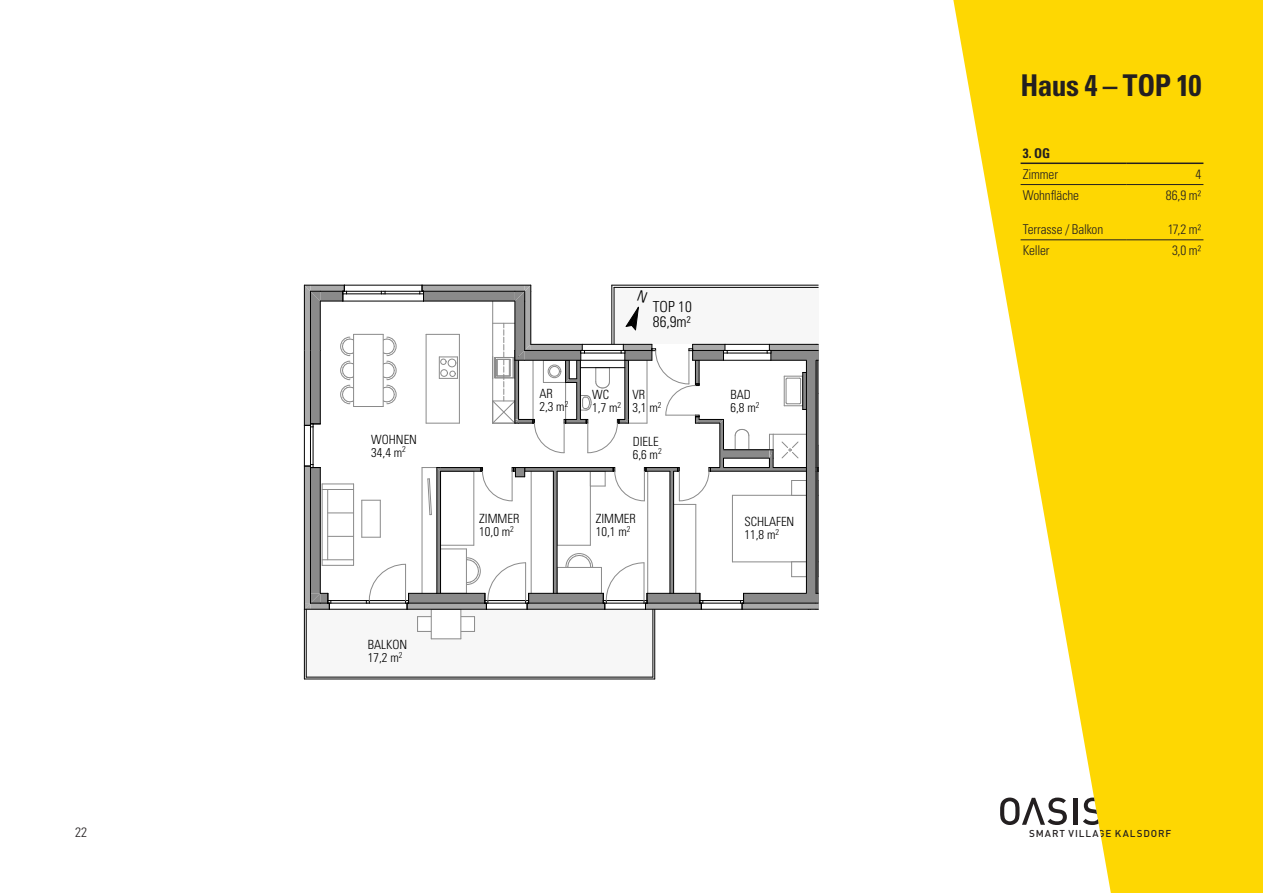
<style>
.page{position:relative;width:1263px;height:893px;background:#fff}
.page>*{position:absolute;margin:0;border:0;box-sizing:border-box;transform-origin:0 0}
.t1{font:700 condensed 30px "Univers LT Std";letter-spacing:-.02em;color:#231f20}
.t2{font:300 condensed 15.15px/15.1px "Univers LT Std";color:#000}
.t3{font:300 condensed 13.5px "Univers LT Std";letter-spacing:-.01em;color:#231f20}
.t4{font:700 condensed 13.5px "Univers LT Std";color:#231f20}
.t5{font:300 condensed 12.75px/12.8px "Univers LT Std";color:#000}
.t6{font:500 9.9px "DIN Pro";letter-spacing:.09em;color:#231f20}
</style>
<div class="page">
<svg style="left:953px;top:0;width:310px;height:893px;fill:#fed702"></svg>
<hr style="left:1073px;top:798px;width:4px;height:27px;background:#231f20">
<svg style="left:1000px;top:797px;width:67px;height:28px"></svg>
<svg style="left:1083px;top:797px;width:15px;height:28px"></svg>
<div style="left:306px;top:609px;width:347px;height:68px;background:#f7f7f7"></div>
<svg style="left:417px;top:616px;width:14px;height:16px"></svg>
<svg style="left:462px;top:616px;width:13px;height:16px"></svg>
<div style="left:431px;top:609px;width:30px;height:30px;background:#fff"></div>
<hr style="left:461px;top:609px;width:1px;height:30px;background:#8a8a8a">
<hr style="left:431px;top:639px;width:30px;height:1px;background:#8a8a8a">
<hr style="left:431px;top:609px;width:1px;height:30px;background:#8a8a8a">
<hr style="left:306px;top:609px;width:1px;height:68px;background:#000">
<hr style="left:306px;top:677px;width:347px;height:1px;background:#000">
<hr style="left:653px;top:609px;width:1px;height:68px;background:#000">
<hr style="left:304px;top:609px;width:1px;height:70px;background:#000">
<hr style="left:304px;top:679px;width:351px;height:1px;background:#000">
<hr style="left:654px;top:609px;width:1px;height:70px;background:#000">
<hr style="left:1020px;top:163px;width:107px;height:1px;background:#231f20">
<hr style="left:1127px;top:163px;width:76px;height:1px;background:#231f20">
<hr style="left:1020px;top:184px;width:107px;height:1px;background:#231f20">
<hr style="left:1127px;top:184px;width:76px;height:1px;background:#231f20">
<hr style="left:1020px;top:239px;width:107px;height:1px;background:#231f20">
<hr style="left:1127px;top:239px;width:76px;height:1px;background:#231f20">
<svg style="left:304px;top:285px;width:515px;height:325px"></svg>
<p class="t1" style="left:1020px;top:67px;width:182px">Haus 4 – TOP 10</p>
<p class="t5" style="left:371px;top:433px;width:47px">WOHNEN<br>34,4 m<sup>2</sup></p>
<p class="t5" style="left:368px;top:639px;width:41px">BALKON<br>17,2 m<sup>2</sup></p>
<p class="t2" style="left:653px;top:299px;width:40px">TOP 10<br>86,9m²</p>
<p class="t5" style="left:539px;top:388px;width:31px">AR<br>2,3 m<sup>2</sup></p>
<p class="t5" style="left:730px;top:389px;width:31px">BAD<br>6,8 m<sup>2</sup></p>
<p class="t5" style="left:592px;top:389px;width:31px">WC<br>1,7 m<sup>2</sup></p>
<p class="t5" style="left:632px;top:389px;width:31px">VR<br>3,1 m<sup>2</sup></p>
<p class="t5" style="left:633px;top:435px;width:31px">DIELE<br>6,6 m<sup>2</sup></p>
<p class="t5" style="left:479px;top:512px;width:42px">ZIMMER<br>10,0 m<sup>2</sup></p>
<p class="t5" style="left:596px;top:512px;width:42px">ZIMMER<br>10,1 m<sup>2</sup></p>
<p class="t5" style="left:744px;top:515px;width:51px">SCHLAFEN<br>11,8 m<sup>2</sup></p>
<p class="t4" style="left:1023px;top:144px;width:29px">3. OG</p>
<p class="t3" style="left:1023px;top:166px;width:37px">Zimmer</p>
<p class="t3" style="left:1195px;top:166px;width:7px">4</p>
<p class="t3" style="left:1023px;top:187px;width:58px">Wohnfläche</p>
<p class="t3" style="left:1166px;top:187px;width:37px">86,9 m²</p>
<p class="t3" style="left:1023px;top:221px;width:82px">Terrasse / Balkon</p>
<p class="t3" style="left:1168px;top:221px;width:35px">17,2 m²</p>
<p class="t3" style="left:1023px;top:242px;width:28px">Keller</p>
<p class="t3" style="left:1172px;top:242px;width:31px">3,0 m²</p>
<p class="t3" style="left:75px;top:824px;width:14px">22</p>
<p class="t6" style="left:1029px;top:826px;width:144px">SMART VILLAGE KALSDORF</p>
</div>
